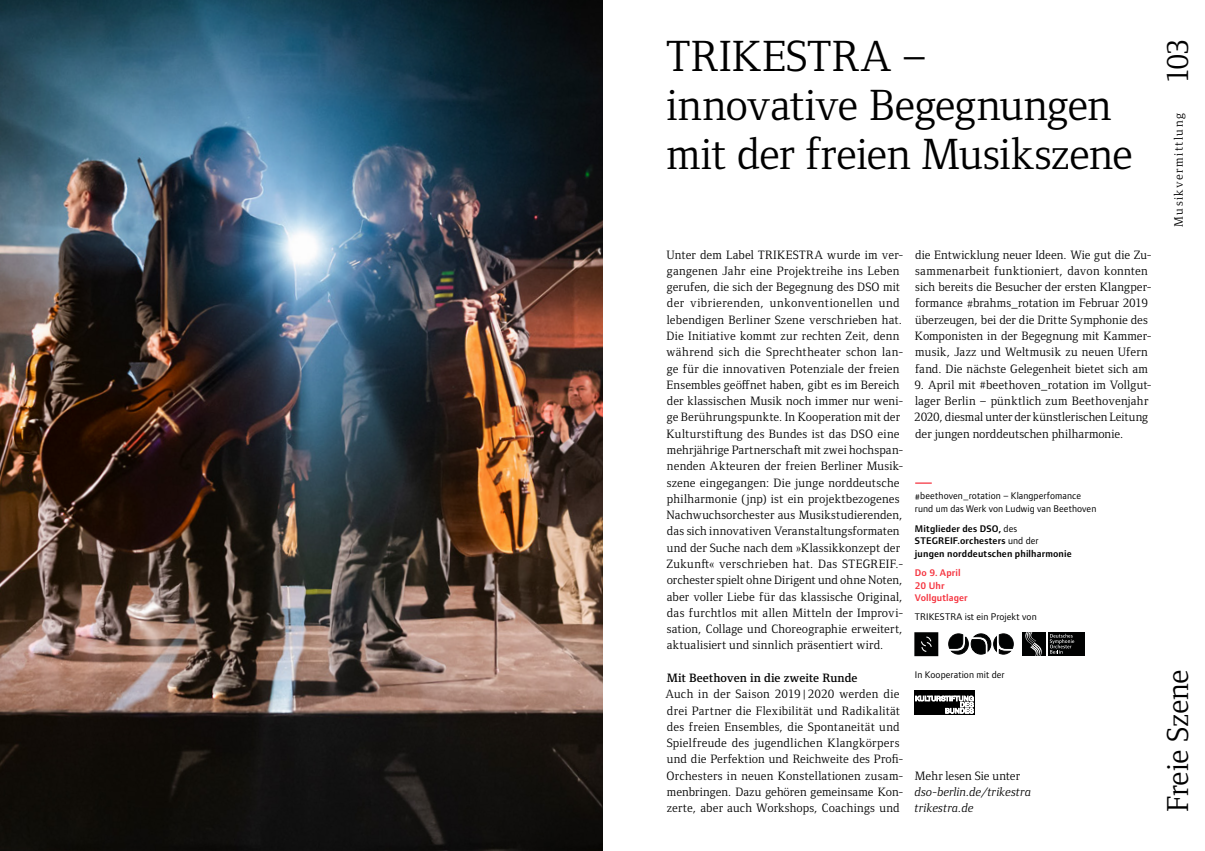
<style>
.page{position:relative;width:1205px;height:851px;background:#fff}
.page>*{position:absolute;margin:0;border:0;box-sizing:border-box;transform-origin:0 0}
.t1{font:45px/48.9px "Foundry Form Serif OT2";letter-spacing:-.01em;color:#000}
.t2{font:31.25px "Foundry Form Serif OT2";letter-spacing:-.01em;color:#000}
.t3{font:12.5px/16.2px "Foundry Form Serif OT2";letter-spacing:.015em;color:#000}
.t4{font:12.5px/16.2px "Foundry Form Serif Italic OSF";letter-spacing:.02em;color:#000}
.t5{font:600 12.5px "Foundry Form Serif OT2";letter-spacing:-.005em;color:#000}
.t6{font:12.5px "Foundry Form Serif Book OSF";letter-spacing:.115em;color:#000}
.t7{font:10px/12.5px "Foundry Form Sans OT2";letter-spacing:.01em;color:#000}
.t8{font:600 10px/12.5px "Foundry Form Sans OT2";letter-spacing:.015em;color:#000}
.t9{font:600 10px/12.5px "Foundry Form Sans OT2";letter-spacing:.01em;color:#f5333f}
.s1{font-weight:400}
</style>
<div class="page">
<img style="left:0;top:0;width:602px;height:850px">
<svg style="left:948px;top:633px;width:65px;height:21px"></svg>
<svg style="left:914px;top:632px;width:24px;height:24px"></svg>
<div style="left:914px;top:689px;width:61px;height:25px;background:#000"></div>
<svg style="left:915px;top:695px;width:58px;height:18px"></svg>
<svg style="left:915px;top:482px;width:17px;height:1px"></svg>
<div style="left:1048px;top:632px;width:36px;height:24px;background:#010202"></div>
<svg style="left:1050px;top:633px;width:24px;height:20px"></svg>
<div style="left:1023px;top:632px;width:23px;height:24px;background:#010202"></div>
<hr style="left:1022px;top:632px;width:2px;height:24px;background:#010202">
<svg style="left:1025px;top:632px;width:17px;height:24px"></svg>
<h1 class="t1" style="left:666px;top:29px;width:468px">TRIKESTRA –<br>innovative Begegnungen mit der freien Musikszene</h1>
<p class="t3" style="left:666px;top:245px;width:238px">Unter dem Label TRIKESTRA wurde im ver&shy;gangenen Jahr eine Projektreihe ins Leben gerufen, die sich der Begegnung des DSO mit der vibrierenden, unkonventionellen und lebendigen Berliner Szene verschrieben hat.<br>Die Initiative kommt zur rechten Zeit, denn während sich die Sprechtheater schon lan&shy;ge für die innovativen Potenziale der freien Ensembles geöffnet haben, gibt es im Bereich der klassischen Musik noch immer nur weni&shy;ge Berührungspunkte. In Kooperation mit der Kulturstiftung des Bundes ist das DSO eine mehrjährige Partnerschaft mit zwei hochspan&shy;nenden Akteuren der freien Berliner Musik&shy;szene eingegangen: Die junge norddeutsche philharmonie (jnp) ist ein projektbezogenes Nachwuchsorchester aus Musikstudierenden, das sich innovativen Veranstaltungsformaten und der Suche nach dem »Klassikkonzept der Zukunft« verschrieben hat. Das STEGREIF.- orchester spielt ohne Dirigent und ohne Noten, aber voller Liebe für das klassische Original, das furchtlos mit allen Mitteln der Improvi&shy;sation, Collage und Choreographie erweitert, aktualisiert und sinnlich präsentiert wird.</p>
<p class="t5" style="left:667px;top:669px;width:192px">Mit Beethoven in die zweite Runde</p>
<p class="t3" style="left:665px;top:685px;width:239px">Auch in der Saison 2019 | 2020 werden die drei Partner die Flexibilität und Radikalität des freien Ensembles, die Spontaneität und Spielfreude des jugendlichen Klangkörpers und die Perfektion und Reichweite des Profi-Orchesters in neuen Konstellationen zusam&shy;menbringen. Dazu gehören gemeinsame Kon&shy;zerte, aber auch Workshops, Coachings und</p>
<p class="t3" style="left:915px;top:245px;width:238px">die Entwicklung neuer Ideen. Wie gut die Zu&shy;sammenarbeit funktioniert, davon konnten sich bereits die Besucher der ersten Klangper&shy;formance #brahms_rotation im Februar 2019 überzeugen, bei der die Dritte Symphonie des Komponisten in der Begegnung mit Kammer&shy;musik, Jazz und Weltmusik zu neuen Ufern fand. Die nächste Gelegenheit bietet sich am</p>
<p class="t3" style="left:914px;top:376px;width:239px">9. April mit #beethoven_rotation im Vollgut&shy;lager Berlin – pünktlich zum Beethovenjahr 2020, diesmal unter der künstlerischen Leitung der jungen norddeutschen philharmonie.</p>
<p class="t7" style="left:915px;top:489px;width:183px">#beethoven_rotation – Klangperfomance rund um das Werk von Ludwig van Beethoven</p>
<p class="t8" style="left:915px;top:521px;width:158px">Mitglieder des DSO, <span class="s1">des<br></span>STEGREIF.orchesters <span class="s1">und der<br></span>jungen norddeutschen philharmonie</p>
<p class="t9" style="left:915px;top:566px;width:54px">Do 9. April<br>20 Uhr<br>Vollgutlager</p>
<p class="t7" style="left:915px;top:609px;width:123px">TRIKESTRA ist ein Projekt von</p>
<p class="t7" style="left:915px;top:667px;width:91px">In Kooperation mit der</p>
<p class="t3" style="left:915px;top:766px;width:107px">Mehr lesen Sie unter</p>
<p class="t4" style="left:915px;top:783px;width:118px">dso-berlin.de/trikestra trikestra.de</p>
<h2 class="t2" style="left:1157px;top:84px;width:47px;rotate:-90deg">103</h2>
<p class="t6" style="left:1171px;top:226px;width:114px;rotate:-90deg">Musikvermittlung</p>
<h2 class="t2" style="left:1157px;top:812px;width:144px;rotate:-90deg">Freie Szene</h2>
</div>
